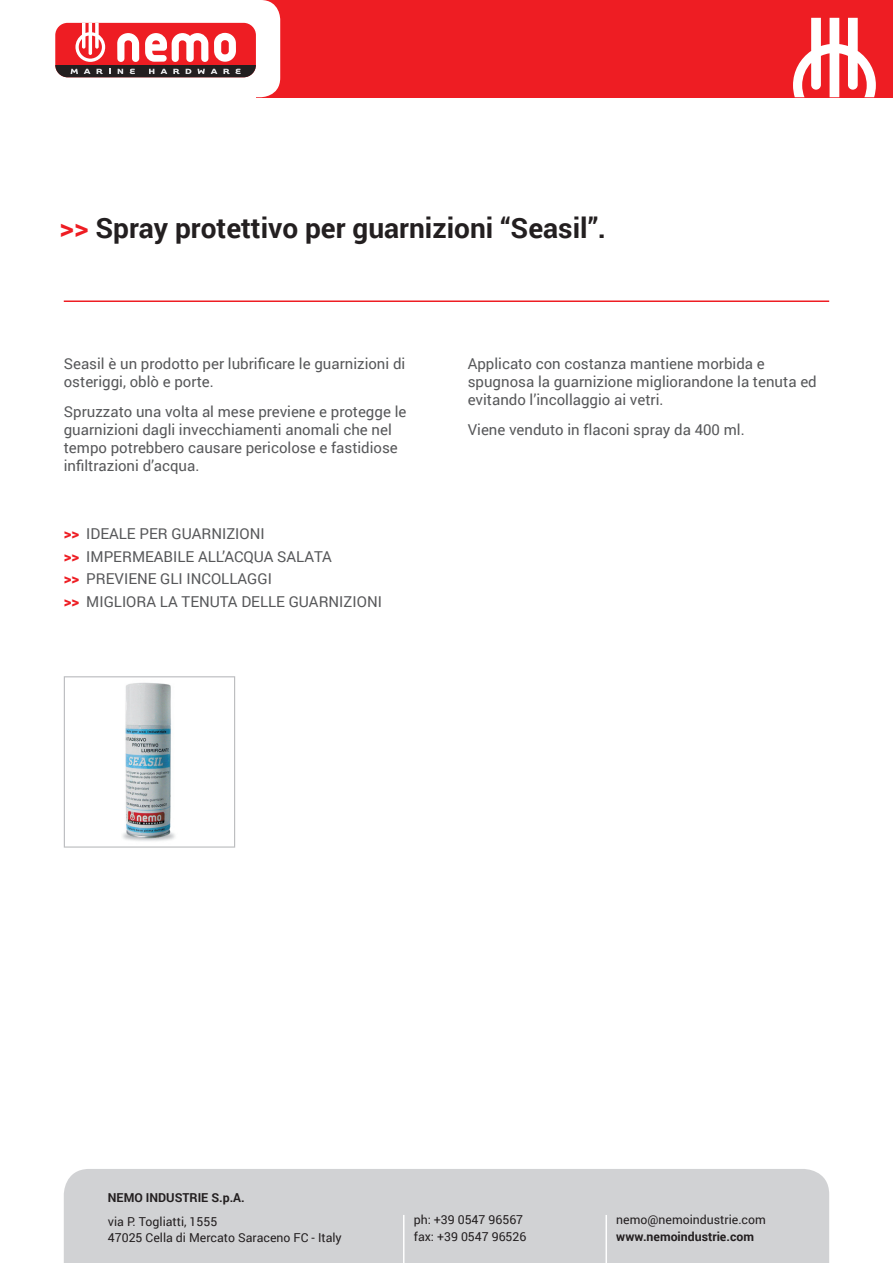
<style>
.page{position:relative;width:893px;height:1263px;background:#fff}
.page>*{position:absolute;margin:0;border:0;box-sizing:border-box;transform-origin:0 0}
.t1{font:700 28.05px "Roboto";color:#231f20}
.t2{font:15px/18px "Roboto";color:#57585a}
.t3{font:12.3px "Roboto";color:#231f20}
.t4{font:700 12.3px "Roboto";color:#231f20}
.s1{color:#ee1d23}
.s2{font-weight:900;color:#ee1d23}
</style>
<div class="page">
<div style="left:257px;top:0;width:636px;height:97px;background:#ee1d23"></div>
<svg style="left:793px;top:18px;width:83px;height:79px"></svg>
<div style="left:236px;top:0;width:44px;height:97px;background:#fff;border-radius:20px"></div>
<hr style="left:64px;top:300px;width:765px;height:2px;background:#ee1d23">
<img style="left:122px;top:682px;width:53px;height:159px">
<div style="left:64px;top:676px;width:171px;height:172px;border:1px solid #bcbdc0"></div>
<div style="left:64px;top:1169px;width:765px;height:94px;background:#d1d2d4"></div>
<hr style="left:403px;top:1215px;width:1px;height:48px;background:#fff">
<hr style="left:605px;top:1215px;width:2px;height:48px;background:#fff">
<div style="left:55px;top:23px;width:201px;height:54px;background:#ee1d23;border-radius:12px"></div>
<div style="left:55px;top:65px;width:201px;height:12px;background:#231f20"></div>
<svg style="left:71px;top:69px;width:7px;height:5px"></svg>
<svg style="left:84px;top:69px;width:7px;height:5px"></svg>
<svg style="left:97px;top:69px;width:6px;height:5px"></svg>
<svg style="left:118px;top:69px;width:5px;height:5px"></svg>
<svg style="left:130px;top:69px;width:5px;height:5px"></svg>
<svg style="left:149px;top:69px;width:5px;height:5px"></svg>
<svg style="left:160px;top:69px;width:7px;height:5px"></svg>
<svg style="left:173px;top:69px;width:6px;height:5px"></svg>
<svg style="left:186px;top:69px;width:5px;height:5px"></svg>
<svg style="left:197px;top:69px;width:8px;height:5px"></svg>
<svg style="left:211px;top:69px;width:6px;height:5px"></svg>
<svg style="left:75px;top:23px;width:30px;height:39px"></svg>
<svg style="left:145px;top:33px;width:63px;height:29px"></svg>
<svg style="left:117px;top:33px;width:22px;height:29px"></svg>
<div style="left:214px;top:33px;width:22px;height:29px;background:#fff;border-radius:11px"></div>
<svg style="left:221px;top:40px;width:8px;height:14px"></svg>
<svg style="left:223px;top:69px;width:18px;height:5px"></svg>
<p class="t1" style="left:60px;top:209px;width:548px"><span class="s1">&gt;&gt;</span> Spray protettivo per guarnizioni “Seasil”.</p>
<p class="t2" style="left:64px;top:354px;width:343px">Seasil è un prodotto per lubrificare le guarnizioni di osteriggi, oblò e porte.</p>
<p class="t2" style="left:64px;top:402px;width:344px">Spruzzato una volta al mese previene e protegge le guarnizioni dagli invecchiamenti anomali che nel tempo potrebbero causare pericolose e fastidiose infiltrazioni d’acqua.</p>
<p class="t2" style="left:64px;top:524px;width:202px"><span class="s2">&gt;&gt;</span> IDEALE PER GUARNIZIONI</p>
<p class="t2" style="left:64px;top:547px;width:270px"><span class="s2">&gt;&gt;</span> IMPERMEABILE ALL’ACQUA SALATA</p>
<p class="t2" style="left:64px;top:569px;width:210px"><span class="s2">&gt;&gt;</span> PREVIENE GLI INCOLLAGGI</p>
<p class="t2" style="left:64px;top:592px;width:320px"><span class="s2">&gt;&gt;</span> MIGLIORA LA TENUTA DELLE GUARNIZIONI</p>
<p class="t2" style="left:468px;top:354px;width:351px">Applicato con costanza mantiene morbida e spugnosa la guarnizione migliorandone la tenuta ed evitando l’incollaggio ai vetri.</p>
<p class="t2" style="left:468px;top:420px;width:278px">Viene venduto in flaconi spray da 400 ml.</p>
<p class="t4" style="left:108px;top:1189px;width:138px">NEMO INDUSTRIE S.p.A.</p>
<p class="t3" style="left:108px;top:1213px;width:111px">via P. Togliatti, 1555</p>
<p class="t3" style="left:108px;top:1229px;width:235px">47025 Cella di Mercato Saraceno FC - Italy</p>
<p class="t3" style="left:414px;top:1211px;width:111px">ph: +39 0547 96567</p>
<p class="t3" style="left:414px;top:1228px;width:114px">fax: +39 0547 96526</p>
<p class="t3" style="left:616px;top:1211px;width:151px">nemo@nemoindustrie.com</p>
<p class="t4" style="left:616px;top:1228px;width:139px">www.nemoindustrie.com</p>
</div>
